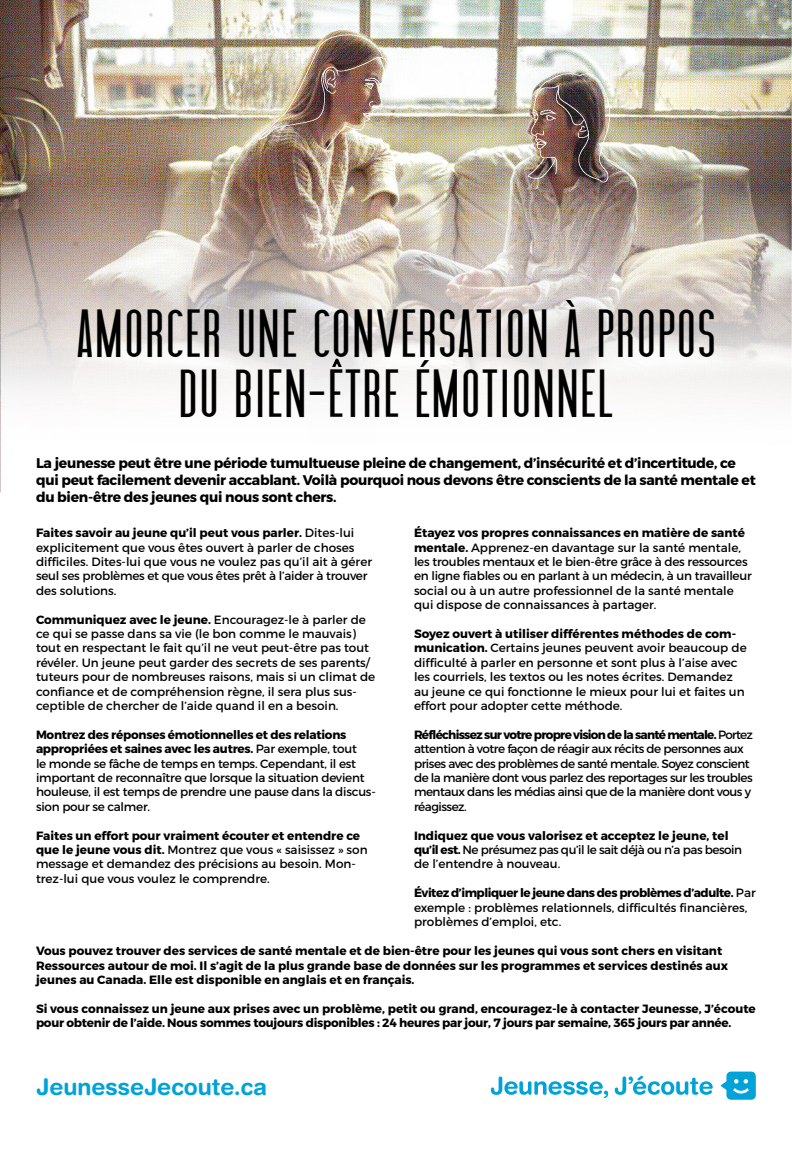
<style>
.page{position:relative;width:792px;height:1152px;background:#fff}
.page>*{position:absolute;margin:0;border:0;box-sizing:border-box;transform-origin:0 0}
.t1{font:50px/60px "Innercity";color:#000;text-align:center}
.t2{font:700 23px "Helvetica Rounded";color:#00a3d8}
.t3{font:700 14px/16.8px "Montserrat";letter-spacing:-.02em;color:#000}
.t4{font:12px/14.4px "Montserrat";color:#000}
.t5{font:12px/14.4px "Montserrat";letter-spacing:-.04em;color:#000}
.t6{font:12px/14.4px "Montserrat";letter-spacing:-.02em;color:#000}
.t7{font:700 12px/14.4px "Montserrat";color:#000}
.t8{font:700 12px/14.4px "Montserrat";letter-spacing:-.02em;color:#000}
.s1{font-weight:700}
</style>
<div class="page">
<img style="left:0;top:0;width:792px;height:1095px">
<svg style="left:615px;top:1076px;width:98px;height:19px"></svg>
<svg style="left:491px;top:1077px;width:117px;height:21px"></svg>
<svg style="left:721px;top:1072px;width:35px;height:28px"></svg>
<svg style="left:330px;top:356px;width:13px;height:13px"></svg>
<h1 class="t1" style="left:76px;top:303px;width:642px">AMORCER UNE CONVERSATION À PROPOS<br>DU BIEN-ETRE ÉMOTIONNEL</h1>
<p class="t3" style="left:36px;top:455px;width:721px">La jeunesse peut être une période tumultueuse pleine de changement, d’insécurité et d’incertitude, ce qui peut facilement devenir accablant. Voilà pourquoi nous devons être conscients de la santé mentale et du bien-être des jeunes qui nous sont chers.</p>
<p class="t4" style="left:36px;top:526px;width:338px"><span class="s1">Faites savoir au jeune qu’il peut vous parler.</span> Dites-lui explicitement que vous êtes ouvert à parler de choses difficiles. Dites-lui que vous ne voulez pas qu’il ait à gérer seul ses problèmes et que vous êtes prêt à l’aider à trouver des solutions.</p>
<p class="t4" style="left:36px;top:612px;width:341px"><span class="s1">Communiquez avec le jeune.</span> Encouragez-le à parler de ce qui se passe dans sa vie (le bon comme le mauvais) tout en respectant le fait qu’il ne veut peut-être pas tout révéler. Un jeune peut garder des secrets de ses parents/ tuteurs pour de nombreuses raisons, mais si un climat de confiance et de compréhension règne, il sera plus sus&shy;ceptible de chercher de l’aide quand il en a besoin.</p>
<p class="t6" style="left:36px;top:727px;width:341px"><span class="s1">Montrez des réponses émotionnelles et des relations appropriées et saines avec les autres.</span> Par exemple, tout<br>le monde se fâche de temps en temps. Cependant, il est important de reconnaître que lorsque la situation devient houleuse, il est temps de prendre une pause dans la discus&shy;sion pour se calmer.</p>
<p class="t4" style="left:36px;top:828px;width:333px"><span class="s1">Faites un effort pour vraiment écouter et entendre ce que le jeune vous dit.</span> Montrez que vous « saisissez » son message et demandez des précisions au besoin. Mon&shy;trez-lui que vous voulez le comprendre.</p>
<p class="t4" style="left:414px;top:526px;width:339px"><span class="s1">Étayez vos propres connaissances en matière de santé mentale.</span> Apprenez-en davantage sur la santé mentale, les troubles mentaux et le bien-être grâce à des ressources en ligne fiables ou en parlant à un médecin, à un travailleur social ou à un autre professionnel de la santé mentale qui dispose de connaissances à partager.</p>
<p class="t4" style="left:414px;top:627px;width:334px"><span class="s1">Soyez ouvert à utiliser différentes méthodes de com&shy;munication.</span> Certains jeunes peuvent avoir beaucoup de difficulté à parler en personne et sont plus à l’aise avec les courriels, les textos ou les notes écrites. Demandez au jeune ce qui fonctionne le mieux pour lui et faites un effort pour adopter cette méthode.</p>
<p class="t5" style="left:414px;top:727px;width:341px"><span class="s1">Réfléchissez sur votre propre vision de la santé mentale.</span> Portez attention à votre façon de réagir aux récits de personnes aux prises avec des problèmes de santé mentale. Soyez conscient de la manière dont vous parlez des reportages sur les troubles mentaux dans les médias ainsi que de la manière dont vous y réagissez.</p>
<p class="t5" style="left:414px;top:828px;width:330px"><span class="s1">Indiquez que vous valorisez et acceptez le jeune, tel qu’il est.</span> Ne présumez pas qu’il le sait déjà ou n’a pas besoin de l’entendre à nouveau.</p>
<p class="t4" style="left:414px;top:886px;width:343px"><span class="s1">Évitez d’impliquer le jeune dans des problèmes d’adulte.</span> Par exemple : problèmes relationnels, difficultés financières, problèmes d’emploi, etc.</p>
<p class="t7" style="left:36px;top:944px;width:694px">Vous pouvez trouver des services de santé mentale et de bien-être pour les jeunes qui vous sont chers en visitant<br>Ressources autour de moi. Il s’agit de la plus grande base de données sur les programmes et services destinés aux jeunes au Canada. Elle est disponible en anglais et en français.</p>
<p class="t8" style="left:36px;top:1002px;width:721px">Si vous connaissez un jeune aux prises avec un problème, petit ou grand, encouragez-le à contacter Jeunesse, J’écoute pour obtenir de l’aide. Nous sommes toujours disponibles : 24 heures par jour, 7 jours par semaine, 365 jours par année.</p>
<h2 class="t2" style="left:36px;top:1073px;width:232px">JeunesseJecoute.ca</h2>
</div>
